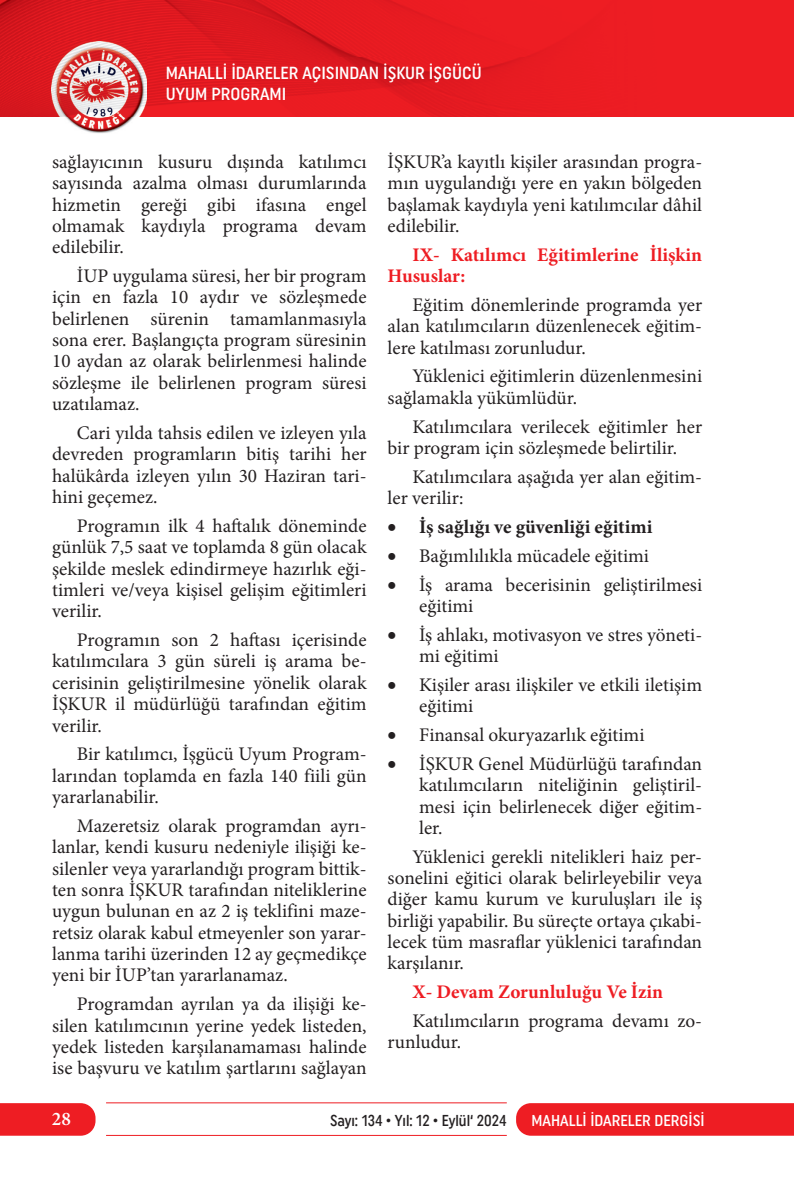
<style>
.page{position:relative;width:794px;height:1191px;background:#fff}
.page>*{position:absolute;margin:0;border:0;box-sizing:border-box;transform-origin:0 0}
.t1{font:19.25px/21.3px "Minion Pro";color:#231f20;text-align:justify}
.t2{font:700 19.25px/21.3px "Minion Pro";color:#ee1d23}
.t3{font:700 19.25px "Minion Pro";color:#231f20}
.t4{font:600 19.25px "Minion Pro";color:#fff}
.t5{font:500 17.5px/21px "Uniform Condensed";color:#fff}
.t6{font:15.75px "Uniform Condensed 2";color:#231f20;scale:.95 1}
.t7{font:500 15.75px "Uniform Condensed";color:#fff}
</style>
<div class="page">
<div style="left:516px;top:1103px;width:278px;height:32px;background:#ee1d23"></div>
<div style="left:0;top:1103px;width:95px;height:32px;background:#ee1d23"></div>
<hr style="left:106px;top:1102px;width:401px;height:1px;background:#ee1d23">
<hr style="left:106px;top:1135px;width:401px;height:1px;background:#ee1d23">
<img style="left:51px;top:58px;width:96px;height:75px">
<img style="left:0;top:0;width:785px;height:58px">
<img style="left:0;top:58px;width:51px;height:59px">
<img style="left:147px;top:58px;width:638px;height:59px">
<p class="t5" style="left:166px;top:62px;width:317px">MAHALLİ İDARELER AÇISINDAN İŞKUR İŞGÜCÜ<br>UYUM PROGRAMI</p>
<p class="t1" style="left:52px;top:151px;width:316px">sağlayıcının kusuru dışında katılımcı sayısında azalma olması durumlarında hizmetin gereği gibi ifasına engel olmamak kaydıyla programa devam edilebilir.</p>
<p class="t1" style="left:52px;top:265px;width:316px;text-indent:25px">İUP uygulama süresi, her bir program için en fazla 10 aydır ve sözleşmede belirlenen sürenin tamamlanmasıyla sona erer. Başlangıçta program süresinin 10 aydan az olarak belirlenmesi halinde sözleşme ile belirlenen program süresi uzatılamaz.</p>
<p class="t1" style="left:52px;top:422px;width:316px;text-indent:25px">Cari yılda tahsis edilen ve izleyen yıla devreden programların bitiş tarihi her halükârda izleyen yılın 30 Haziran tari&shy;hini geçemez.</p>
<p class="t1" style="left:52px;top:515px;width:316px;text-indent:25px">Programın ilk 4 haftalık döneminde günlük 7,5 saat ve toplamda 8 gün olacak şekilde meslek edindirmeye hazırlık eği&shy;timleri ve/veya kişisel gelişim eğitimleri verilir.</p>
<p class="t1" style="left:52px;top:629px;width:316px;text-indent:25px">Programın son 2 haftası içerisinde katılımcılara 3 gün süreli iş arama be&shy;cerisinin geliştirilmesine yönelik olarak İŞKUR il müdürlüğü tarafından eğitim verilir.</p>
<p class="t1" style="left:52px;top:743px;width:316px;text-indent:25px">Bir katılımcı, İşgücü Uyum Program&shy;larından toplamda en fazla 140 fiili gün yararlanabilir.</p>
<p class="t1" style="left:52px;top:815px;width:316px;text-indent:25px">Mazeretsiz olarak programdan ayrı&shy;lanlar, kendi kusuru nedeniyle ilişiği ke&shy;silenler veya yararlandığı program bittik&shy;ten sonra İŞKUR tarafından niteliklerine uygun bulunan en az 2 iş teklifini maze&shy;retsiz olarak kabul etmeyenler son yarar&shy;lanma tarihi üzerinden 12 ay geçmedikçe yeni bir İUP’tan yararlanamaz.</p>
<p class="t1" style="left:52px;top:993px;width:316px;text-indent:25px">Programdan ayrılan ya da ilişiği ke&shy;silen katılımcının yerine yedek listeden, yedek listeden karşılanamaması halinde ise başvuru ve katılım şartlarını sağlayan</p>
<p class="t1" style="left:387px;top:151px;width:316px">İŞKUR’a kayıtlı kişiler arasından progra&shy;mın uygulandığı yere en yakın bölgeden başlamak kaydıyla yeni katılımcılar dâhil edilebilir.</p>
<p class="t2" style="left:387px;top:244px;width:316px;text-indent:25px">IX- Katılımcı Eğitimlerine İlişkin<br>Hususlar:</p>
<p class="t1" style="left:387px;top:294px;width:316px;text-indent:25px">Eğitim dönemlerinde programda yer alan katılımcıların düzenlenecek eğitim&shy;lere katılması zorunludur.</p>
<p class="t1" style="left:387px;top:366px;width:316px;text-indent:25px">Yüklenici eğitimlerin düzenlenmesini sağlamakla yükümlüdür.</p>
<p class="t1" style="left:387px;top:416px;width:316px;text-indent:25px">Katılımcılara verilecek eğitimler her bir program için sözleşmede belirtilir.</p>
<p class="t1" style="left:387px;top:466px;width:316px;text-indent:25px">Katılımcılara aşağıda yer alan eğitim&shy;ler verilir:</p>
<p class="t3" style="left:387px;top:513px;width:266px">• İş sağlığı ve güvenliği eğitimi</p>
<p class="t1" style="left:387px;top:545px;width:263px">• Bağımlılıkla mücadele eğitimi</p>
<p class="t1" style="left:419px;top:574px;width:284px;text-indent:-31px">• İş arama becerisinin geliştirilmesi eğitimi</p>
<p class="t1" style="left:419px;top:624px;width:284px;text-indent:-31px">• İş ahlakı, motivasyon ve stres yöneti&shy;mi eğitimi</p>
<p class="t1" style="left:419px;top:674px;width:284px;text-indent:-31px">• Kişiler arası ilişkiler ve etkili iletişim eğitimi</p>
<p class="t1" style="left:387px;top:724px;width:258px">• Finansal okuryazarlık eğitimi</p>
<p class="t1" style="left:419px;top:753px;width:284px;text-indent:-31px">• İŞKUR Genel Müdürlüğü tarafından katılımcıların niteliğinin geliştiril&shy;mesi için belirlenecek diğer eğitim&shy;ler.</p>
<p class="t1" style="left:387px;top:846px;width:316px;text-indent:25px">Yüklenici gerekli nitelikleri haiz per&shy;sonelini eğitici olarak belirleyebilir veya diğer kamu kurum ve kuruluşları ile iş birliği yapabilir. Bu süreçte ortaya çıkabi&shy;lecek tüm masraflar yüklenici tarafından karşılanır.</p>
<p class="t2" style="left:412px;top:981px;width:252px">X- Devam Zorunluluğu Ve İzin</p>
<p class="t1" style="left:387px;top:1010px;width:316px;text-indent:25px">Katılımcıların programa devamı zo&shy;runludur.</p>
<p class="t4" style="left:52px;top:1105px;width:20px">28</p>
<p class="t6" style="left:330px;top:1111px;width:187px">Sayı: 134 • Yıl: 12 • Eylül‘ 2024</p>
<p class="t7" style="left:531px;top:1111px;width:175px">MAHALLİ İDARELER DERGİSİ</p>
</div>
